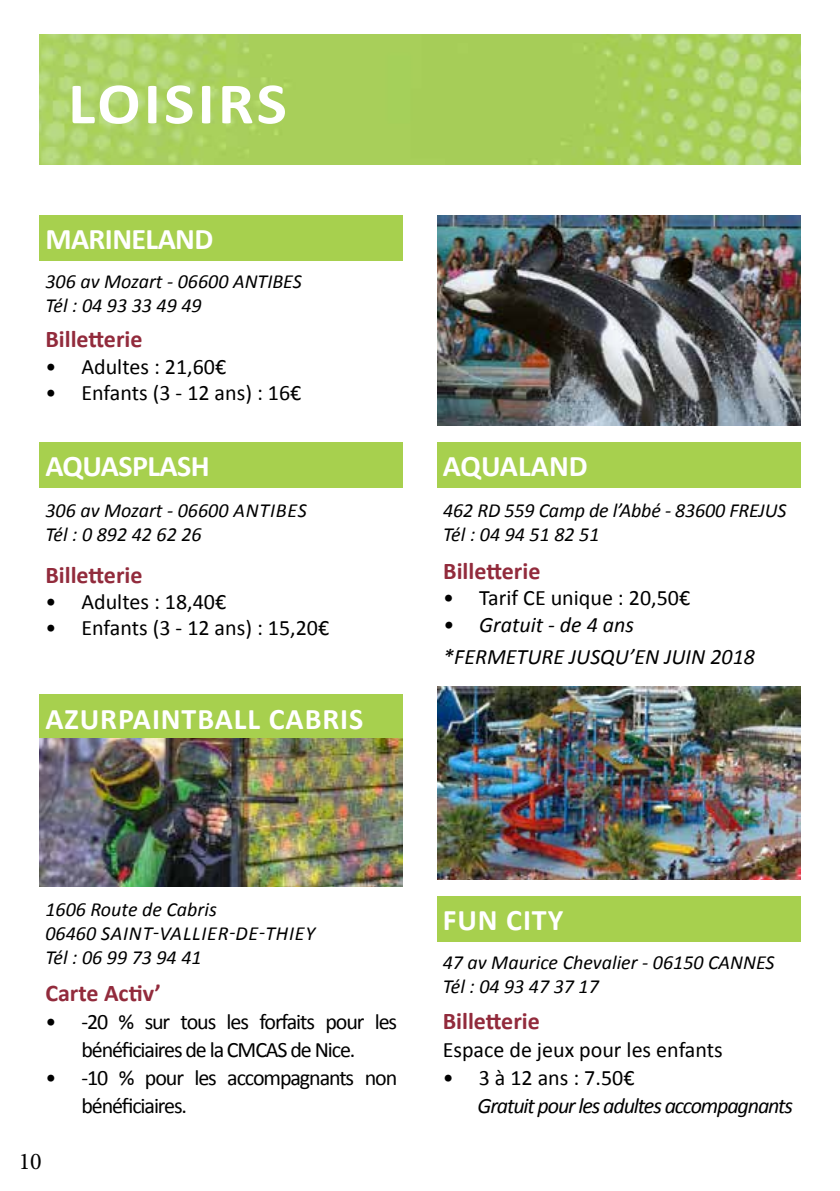
<style>
.page{position:relative;width:840px;height:1191px;background:#fff}
.page>*{position:absolute;margin:0;border:0;box-sizing:border-box;transform-origin:0 0}
.t1{font:700 58.8px "Calibri";letter-spacing:.05em;color:#fff;scale:1.09 1}
.t2{font:700 30px "Calibri";letter-spacing:-.02em;color:#fff}
.t3{font:700 30px "Calibri";letter-spacing:.03em;color:#fff}
.t4{font:700 30px "Calibri";color:#fff}
.t5{font:700 24px "Calibri";color:#922b3c}
.t6{font:24px "Minion Pro";color:#000}
.t7{font:22px "Calibri";color:#000}
.t8{font:22px/28px "Calibri";letter-spacing:-.05em;color:#000;text-align:center}
.t9{font:italic 22px/32px "Calibri";color:#000}
.t10{font:italic 22px "Calibri";letter-spacing:-.05em;color:#000}
.t11{font:22px "Calibri";letter-spacing:-.02em;color:#000}
.t12{font:italic 20px/24px "Calibri";color:#000}
</style>
<div class="page">
<img style="left:40px;top:34px;width:759px;height:130px">
<div style="left:437px;top:442px;width:362px;height:46px;background:#a7d04e"></div>
<div style="left:437px;top:896px;width:362px;height:45px;background:#a7d04e"></div>
<div style="left:40px;top:442px;width:363px;height:46px;background:#a7d04e"></div>
<div style="left:40px;top:215px;width:363px;height:46px;background:#a7d04e"></div>
<div style="left:40px;top:695px;width:363px;height:45px;background:#a7d04e"></div>
<img style="left:40px;top:738px;width:363px;height:148px">
<img style="left:437px;top:215px;width:362px;height:210px">
<img style="left:437px;top:686px;width:362px;height:193px">
<h1 class="t1" style="left:68px;top:66px;width:202px">LOISIRS</h1>
<h2 class="t2" style="left:45px;top:220px;width:169px">MARINELAND</h2>
<p class="t12" style="left:45px;top:268px;width:258px">306 av Mozart - 06600 ANTIBES<br>Tél : 04 93 33 49 49</p>
<p class="t5" style="left:45px;top:324px;width:99px">Billetterie</p>
<p class="t7" style="left:45px;top:352px;width:182px">• Adultes : 21,60€</p>
<p class="t7" style="left:45px;top:379px;width:257px">• Enfants (3 - 12 ans) : 16€</p>
<h2 class="t2" style="left:45px;top:447px;width:166px">AQUASPLASH</h2>
<p class="t12" style="left:45px;top:498px;width:212px">306 av Mozart - 06600 Antibes<br>Tél : 0 892 42 62 26</p>
<p class="t5" style="left:45px;top:559px;width:99px">Billetterie</p>
<p class="t7" style="left:45px;top:588px;width:182px">• Adultes : 18,40€</p>
<p class="t7" style="left:45px;top:614px;width:285px">• Enfants (3 - 12 ans) : 15,20€</p>
<h2 class="t3" style="left:45px;top:699px;width:319px">AZURPAINTBALL CABRIS</h2>
<h2 class="t4" style="left:442px;top:447px;width:146px">AQUALAND</h2>
<p class="t12" style="left:443px;top:497px;width:344px">462 RD 559 Camp de l’Abbé - 83600 FREJUS<br>Tél : 04 94 51 82 51</p>
<p class="t5" style="left:443px;top:555px;width:99px">Billetterie</p>
<p class="t7" style="left:443px;top:584px;width:248px">• Tarif CE unique : 20,50€</p>
<p class="t9" style="left:443px;top:607px;width:313px">• Gratuit - de 4 ans *FERMETURE JUSQU’EN JUIN 2018</p>
<p class="t12" style="left:45px;top:896px;width:173px">1606 Route de Cabris<br>06460 Saint</p>
<p class="t12" style="left:153px;top:920px;width:29px">-Vallier</p>
<p class="t12" style="left:229px;top:920px;width:88px">-de-Thie y</p>
<p class="t12" style="left:45px;top:944px;width:158px">Tél : 06 99 73 94 41</p>
<p class="t5" style="left:45px;top:978px;width:117px">Carte Activ’</p>
<p class="t8" style="left:45px;top:1008px;width:353px">• -20 % sur tous les forfaits pour les bénéficiaires de la CMCAS de Nice.</p>
<p class="t8" style="left:81px;top:1064px;width:317px;text-align:left;text-indent:-36px">• -10 % pour les accompagnants non bénéficiaires.</p>
<p class="t6" style="left:19px;top:1145px;width:25px">10</p>
<h2 class="t4" style="left:442px;top:901px;width:122px">FUN CITY</h2>
<p class="t12" style="left:442px;top:949px;width:333px">47 av Maurice Chevalier - 06150 CANNES<br>Tél : 04 93 47 37 17</p>
<p class="t5" style="left:442px;top:1006px;width:99px">Billetterie</p>
<p class="t7" style="left:442px;top:1036px;width:281px">Espace de jeux pour les enfants</p>
<p class="t11" style="left:442px;top:1064px;width:193px">• 3 à 12 ans : 7.50€</p>
<p class="t10" style="left:477px;top:1091px;width:317px">Gratuit pour les adultes accompagnants</p>
</div>
